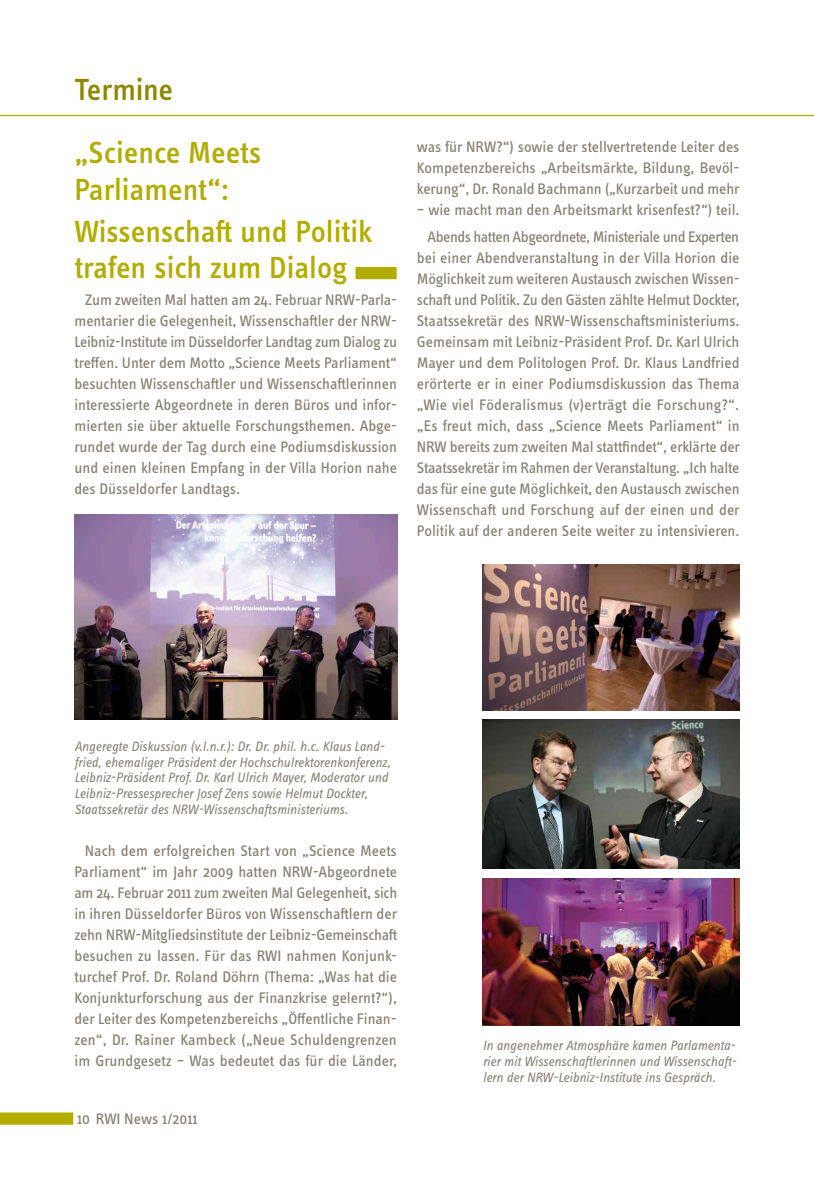
<style>
.page{position:relative;width:814px;height:1181px;background:#fff}
.page>*{position:absolute;margin:0;border:0;box-sizing:border-box;transform-origin:0 0}
.t1{font:500 31.5px/36.8px "Info OT Text";color:#b1ad00}
.t2{font:500 31.5px "Info OT Text";letter-spacing:-.01em;color:#8a8900}
.t3{font:15.75px/21px "Info OT Text";letter-spacing:-.005em;color:#868073;text-align:justify}
.t4{font:15.75px/26.2px "Info OT Text";letter-spacing:-.025em;color:#868073;text-align:right}
.t5{font:italic 14px/15.8px "Info OT Text";letter-spacing:-.005em;color:#868073;text-align:justify}
</style>
<div class="page">
<hr style="left:0;top:115px;width:814px;height:1px;background:#b1ad00">
<div style="left:0;top:1112px;width:73px;height:12px;background:#b1ad00"></div>
<div style="left:355px;top:267px;width:41px;height:12px;background:#b1ad00"></div>
<img style="left:482px;top:564px;width:257px;height:147px">
<img style="left:482px;top:720px;width:257px;height:148px">
<img style="left:482px;top:879px;width:257px;height:147px">
<img style="left:74px;top:514px;width:323px;height:205px">
<h1 class="t2" style="left:74px;top:70px;width:100px">Termine</h1>
<h1 class="t1" style="left:74px;top:133px;width:188px">„Science Meets<br>Parliament“:</h1>
<h1 class="t1" style="left:74px;top:212px;width:299px">Wissenschaft und Politik trafen sich zum Dialog</h1>
<p class="t3" style="left:74px;top:288px;width:324px;text-indent:11px">Zum zweiten Mal hatten am 24. Februar NRW-Parla&shy;mentarier die Gelegenheit, Wissenschaftler der NRW-Leibniz-Institute im Düsseldorfer Landtag zum Dialog zu treffen. Unter dem Motto „Science Meets Parliament“ besuchten Wissenschaftler und Wissenschaftlerinnen interessierte Abgeordnete in deren Büros und infor&shy;mierten sie über aktuelle Forschungsthemen. Abge&shy;rundet wurde der Tag durch eine Podiumsdiskussion und einen kleinen Empfang in der Villa Horion nahe des Düsseldorfer Landtags.</p>
<p class="t3" style="left:417px;top:136px;width:324px">was für NRW?“) sowie der stellvertretende Leiter des Kompetenzbereichs „Arbeitsmärkte, Bildung, Bevöl&shy;kerung“, Dr. Ronald Bachmann („Kurzarbeit und mehr</p>
<p class="t4" style="left:417px;top:197px;width:324px">– wie macht man den Arbeitsmarkt krisenfest?“) teil.<br>Abends hatten Abgeordnete, Ministeriale und Experten</p>
<p class="t3" style="left:417px;top:246px;width:324px">bei einer Abendveranstaltung in der Villa Horion die Möglichkeit zum weiteren Austausch zwischen Wissen&shy;schaft und Politik. Zu den Gästen zählte Helmut Dockter, Staatssekretär des NRW-Wissenschaftsministeriums.<br>Gemeinsam mit Leibniz-Präsident Prof. Dr. Karl Ulrich Mayer und dem Politologen Prof. Dr. Klaus Landfried erörterte er in einer Podiumsdiskussion das Thema „Wie viel Föderalismus (v)erträgt die Forschung?“. „Es freut mich, dass „Science Meets Parliament“ in NRW bereits zum zweiten Mal stattfindet“, erklärte der Staatssekretär im Rahmen der Veranstaltung. „Ich halte das für eine gute Möglichkeit, den Austausch zwischen Wissenschaft und Forschung auf der einen und der Politik auf der anderen Seite weiter zu intensivieren.</p>
<p class="t5" style="left:74px;top:738px;width:317px;text-align:left">Angeregte Diskussion (v.l.n.r.): Dr. Dr. phil. h.c. Klaus Land&shy;fried, ehemaliger Präsident der Hochschulrektorenkonferenz, Leibniz-Präsident Prof. Dr. Karl Ulrich Mayer, Moderator und Leibniz-Pressesprecher Josef Zens sowie Helmut Dockter, Staatssekretär des NRW-Wissenschaftsministeriums.</p>
<p class="t3" style="left:74px;top:840px;width:324px;text-indent:11px">Nach dem erfolgreichen Start von „Science Meets Parliament“ im Jahr 2009 hatten NRW-Abgeordnete am 24. Februar 2011 zum zweiten Mal Gelegenheit, sich in ihren Düsseldorfer Büros von Wissenschaftlern der zehn NRW-Mitgliedsinstitute der Leibniz-Gemeinschaft besuchen zu lassen. Für das RWI nahmen Konjunk&shy;turchef Prof. Dr. Roland Döhrn (Thema: „Was hat die Konjunkturforschung aus der Finanzkrise gelernt?“), der Leiter des Kompetenzbereichs „Öffentliche Finan&shy;zen“, Dr. Rainer Kambeck („Neue Schuldengrenzen im Grundgesetz – Was bedeutet das für die Länder,</p>
<p class="t3" style="left:77px;top:1107px;width:122px">10 RWI News 1/2011</p>
<p class="t5" style="left:482px;top:1037px;width:255px">In angenehmer Atmosphäre kamen Parlamenta&shy;rier mit Wissenschaftlerinnen und Wissenschaft&shy;lern der NRW-Leibniz-Institute ins Gespräch.</p>
</div>
